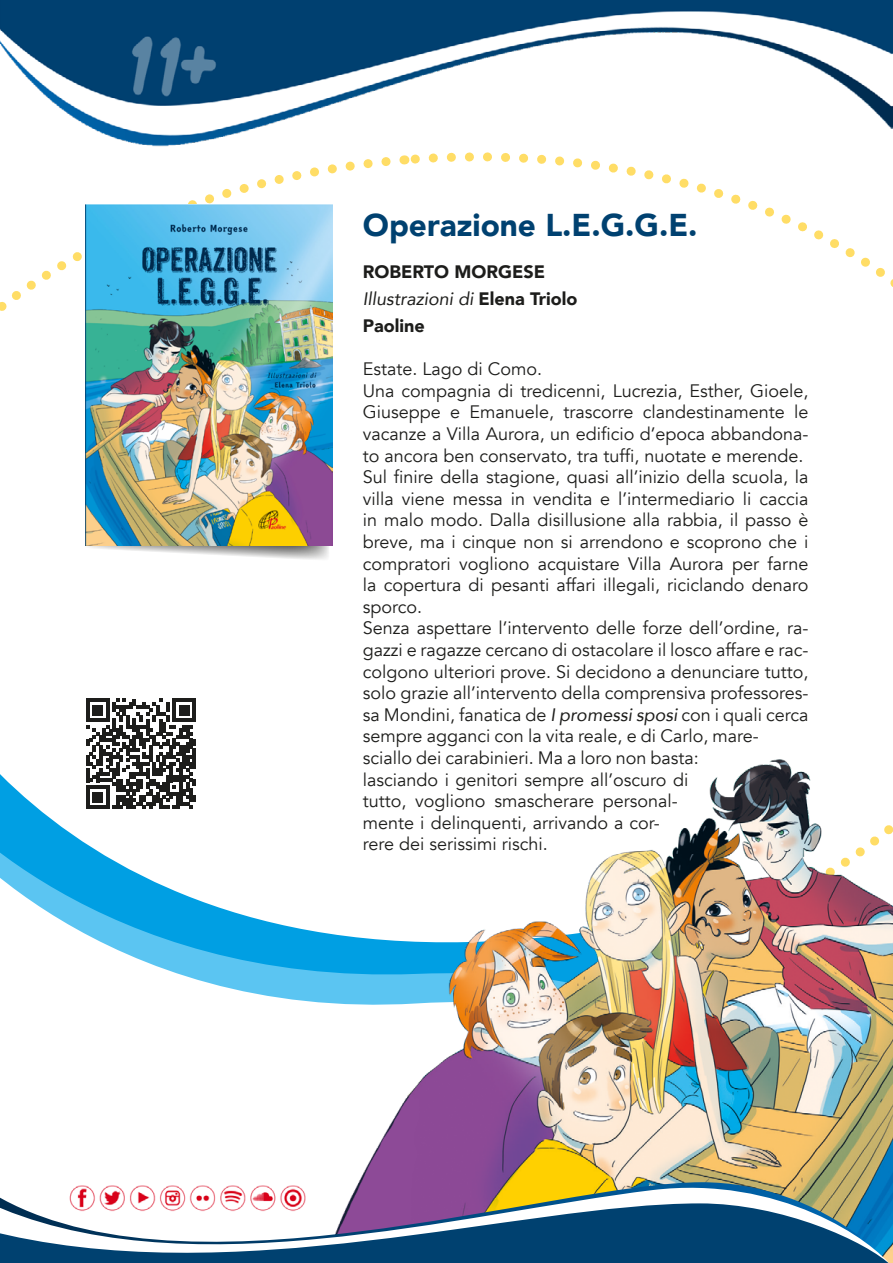
<style>
.page{position:relative;width:893px;height:1263px;background:#fff}
.page>*{position:absolute;margin:0;border:0;box-sizing:border-box;transform-origin:0 0}
.t1{font:900 31.5px "Avenir";color:#004170}
.t2{font:18px/21.6px "Avenir";color:#1d1d1b}
.t3{font:900 18px/27px "Avenir";color:#1d1d1b}
.s1{font-weight:400;font-style:italic}
.s2{font-style:italic}
</style>
<div class="page">
<svg style="left:403px;top:160px;width:490px;height:127px"></svg>
<svg style="left:0;top:160px;width:391px;height:386px"></svg>
<svg style="left:0;top:798px;width:55px;height:24px"></svg>
<svg style="left:0;top:822px;width:297px;height:178px"></svg>
<img style="left:297px;top:759px;width:596px;height:416px">
<svg style="left:363px;top:1175px;width:530px;height:88px;background:#a99a82"></svg>
<svg style="left:0;top:1203px;width:892px;height:60px;fill:#004170"></svg>
<img style="left:0;top:0;width:893px;height:160px">
<svg style="left:85px;top:545px;width:245px;height:15px"></svg>
<img style="left:0;top:1163px;width:363px;height:64px">
<svg style="left:86px;top:699px;width:110px;height:110px"></svg>
<img style="left:85px;top:204px;width:247px;height:341px">
<h1 class="t1" style="left:363px;top:198px;width:336px">Operazione L.E.G.G.E.</h1>
<p class="t3" style="left:363px;top:258px;width:216px">ROBERTO MORGESE<br><span class="s1">Illustrazioni di</span> Elena Triolo<br>Paoline</p>
<p class="t2" style="left:363px;top:358px;width:447px">Estate. Lago di Como.<br>Una compagnia di tredicenni, Lucrezia, Esther, Gioele, Giuseppe e Emanuele, trascorre clandestinamente le vacanze a Villa Aurora, un edificio d’epoca abbandona&shy;to ancora ben conservato, tra tuffi, nuotate e merende.<br>Sul finire della stagione, quasi all’inizio della scuola, la villa viene messa in vendita e l’intermediario li caccia in malo modo. Dalla disillusione alla rabbia, il passo è breve, ma i cinque non si arrendono e scoprono che i compratori vogliono acquistare Villa Aurora per farne la copertura di pesanti affari illegali, riciclando denaro sporco.<br>Senza aspettare l’intervento delle forze dell’ordine, ra&shy;gazzi e ragazze cercano di ostacolare il losco affare e rac&shy;colgono ulteriori prove. Si decidono a denunciare tutto, solo grazie all’intervento della comprensiva professores&shy;sa Mondini, fanatica de <span class="s2">I promessi sposi</span> con i quali cerca sempre agganci con la vita reale, e di Carlo, mare&shy;sciallo dei carabinieri. Ma a loro non basta:<br>lasciando i genitori sempre all’oscuro di<br>tutto, vogliono smascherare personal-<br>mente i delinquenti, arrivando a cor-<br>rere dei serissimi rischi.</p>
</div>
